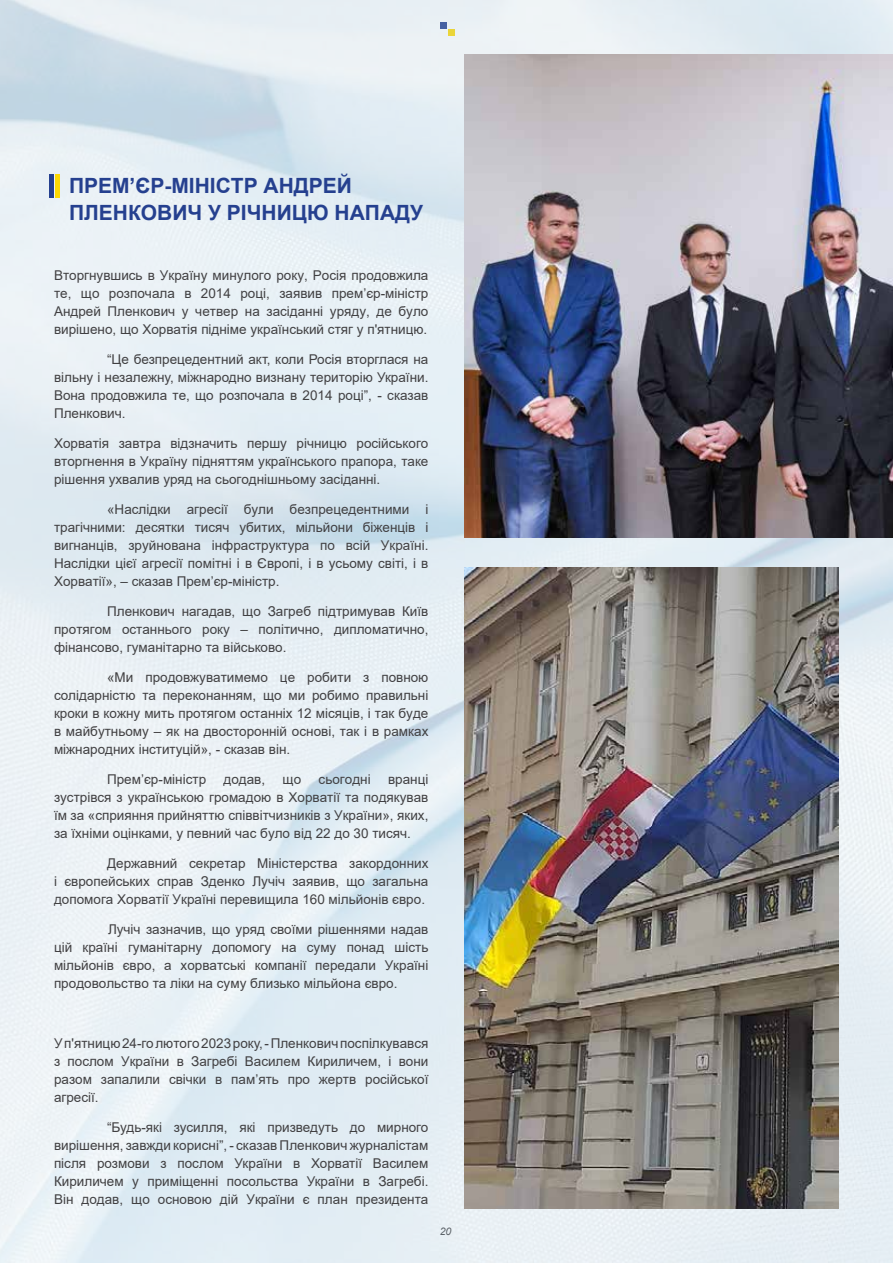
<style>
.page{position:relative;width:893px;height:1263px;background:#fff}
.page>*{position:absolute;margin:0;border:0;box-sizing:border-box;transform-origin:0 0}
.t1{font:700 21px/27px "Arial";color:#25408f}
.t2{font:13.5px/18px "Arial";color:#414042;text-align:justify}
.t3{font:italic 10.5px "Arial";color:#414042}
</style>
<div class="page">
<img style="left:0;top:0;width:893px;height:1263px">
<img style="left:465px;top:567px;width:374px;height:642px">
<img style="left:465px;top:54px;width:428px;height:484px">
<hr style="left:49px;top:174px;width:4px;height:24px;background:#25408f">
<hr style="left:55px;top:174px;width:4px;height:24px;background:#fdd905">
<h1 class="t1" style="left:69px;top:172px;width:356px">ПРЕМ’ЄР-МІНІСТР АНДРЕЙ<br>ПЛЕНКОВИЧ У РІЧНИЦЮ НАПАДУ</h1>
<p class="t2" style="left:54px;top:266px;width:376px">Вторгнувшись в Україну минулого року, Росія продовжила те, що розпочала в 2014 році, заявив прем’єр-міністр Андрей Пленкович у четвер на засіданні уряду, де було вирішено, що Хорватія підніме український стяг у п'ятницю.</p>
<p class="t2" style="left:54px;top:350px;width:376px;text-indent:53px">“Це безпрецедентний акт, коли Росія вторглася на вільну і незалежну, міжнародно визнану територію України.<br>Вона продовжила те, що розпочала в 2014 році”, - сказав Пленкович.</p>
<p class="t2" style="left:54px;top:434px;width:376px">Хорватія завтра відзначить першу річницю російського вторгнення в Україну підняттям українського прапора, таке рішення ухвалив уряд на сьогоднішньому засіданні.</p>
<p class="t2" style="left:54px;top:500px;width:376px;text-indent:53px">«Наслідки агресії були безпрецедентними і трагічними: десятки тисяч убитих, мільйони біженців і вигнанців, зруйнована інфраструктура по всій Україні.<br>Наслідки цієї агресії помітні і в Європі, і в усьому світі, і в Хорватії», – сказав Прем’єр-міністр.</p>
<p class="t2" style="left:54px;top:602px;width:376px;text-indent:53px">Пленкович нагадав, що Загреб підтримував Київ протягом останнього року – політично, дипломатично, фінансово, гуманітарно та військово.</p>
<p class="t2" style="left:54px;top:668px;width:376px;text-indent:53px">«Ми продовжуватимемо це робити з повною солідарністю та переконанням, що ми робимо правильні кроки в кожну мить протягом останніх 12 місяців, і так буде в майбутньому – як на двосторонній основі, так і в рамках міжнародних інституцій», - сказав він.</p>
<p class="t2" style="left:107px;top:770px;width:101px">Прем’єр-міністр</p>
<p class="t2" style="left:224px;top:770px;width:43px">додав,</p>
<p class="t2" style="left:283px;top:770px;width:20px">що</p>
<p class="t2" style="left:319px;top:770px;width:54px">сьогодні</p>
<p class="t2" style="left:54px;top:770px;width:376px;text-indent:334px">вранці зустрівся з українською громадою в Хорватії та подякував їм за «сприяння прийняттю співвітчизників з України», яких, за їхніми оцінками, у певний час було від 22 до 30 тисяч.</p>
<p class="t2" style="left:54px;top:854px;width:376px;text-indent:53px">Державний секретар Міністерства закордонних і європейських справ Зденко Лучіч заявив, що загальна допомога Хорватії Україні перевищила 160 мільйонів євро.</p>
<p class="t2" style="left:54px;top:920px;width:376px;text-indent:54px">Лучіч зазначив, що уряд своїми рішеннями надав цій країні гуманітарну допомогу на суму понад шість мільйонів євро, а хорватські компанії передали Україні продовольство та ліки на суму близько мільйона євро.</p>
<p class="t2" style="left:54px;top:1034px;width:376px">У п'ятницю 24-го лютого 2023 року, - Пленкович поспілкувався з послом України в Загребі Василем Кириличем, і вони разом запалили свічки в пам’ять про жертв російської агресії.</p>
<p class="t2" style="left:54px;top:1118px;width:376px;text-indent:53px">“Будь-які зусилля, які призведуть до мирного вирішення, завжди корисні”, - сказав Пленкович журналістам після розмови з послом України в Хорватії Василем Кириличем у приміщенні посольства України в Загребі.<br>Він додав, що основою дій України є план президента</p>
<p class="t3" style="left:440px;top:1224px;width:13px">20</p>
</div>
